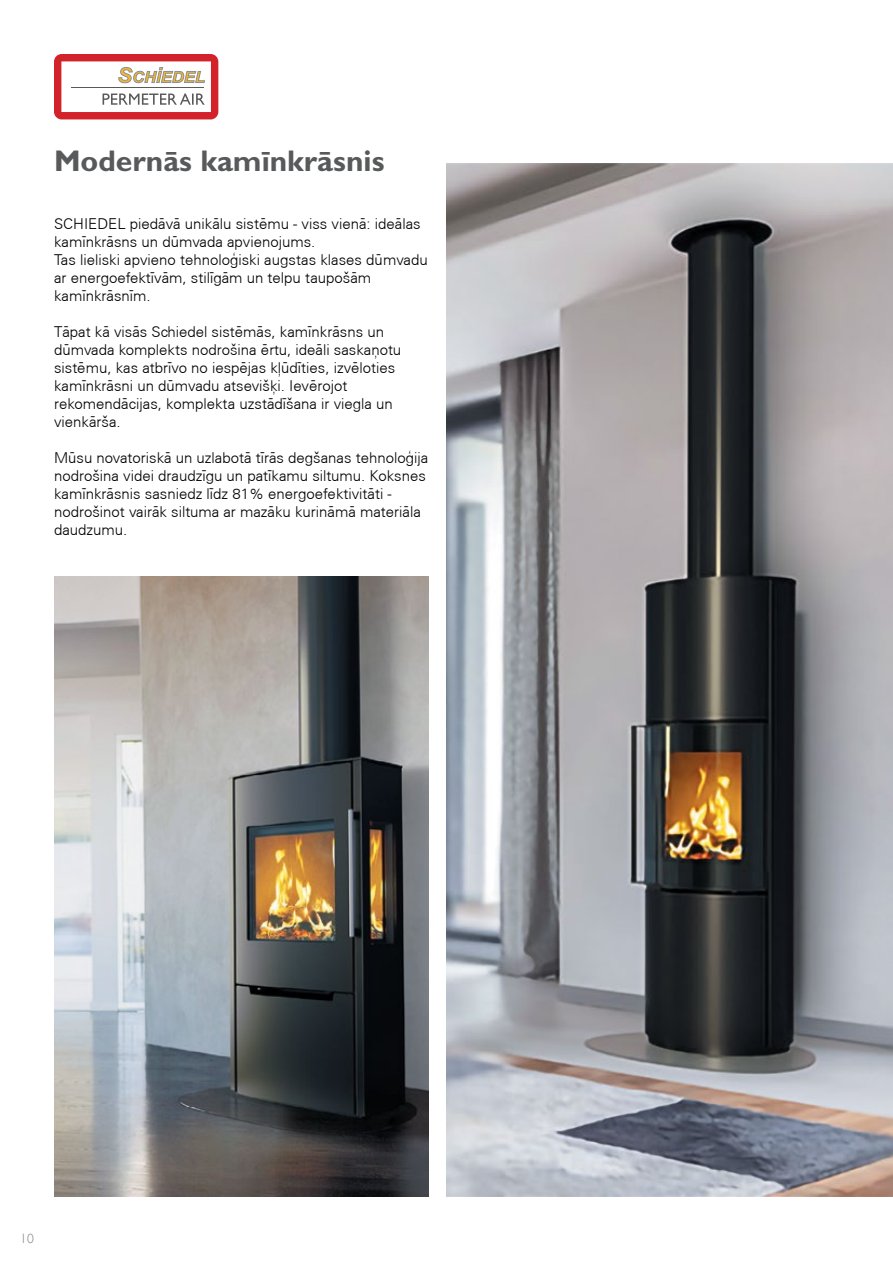
<style>
.page{position:relative;width:893px;height:1263px;background:#fff}
.page>*{position:absolute;margin:0;border:0;box-sizing:border-box;transform-origin:0 0}
.t1{font:700 30px "Gill Sans CE";color:#58595b}
.t2{font:300 15px/18px "Univers CE";color:#000}
.t3{font:300 13.5px "Gill Sans";color:#808285}
</style>
<div class="page">
<img style="left:446px;top:164px;width:447px;height:1032px">
<svg style="left:54px;top:54px;width:164px;height:65px"></svg>
<img style="left:54px;top:577px;width:374px;height:620px">
<h1 class="t1" style="left:54px;top:143px;width:332px">Modernās kamīnkrāsnis</h1>
<p class="t2" style="left:54px;top:215px;width:375px">SCHIEDEL piedāvā unikālu sistēmu - viss vienā: ideālas kamīnkrāsns un dūmvada apvienojums.<br>Tas lieliski apvieno tehnoloģiski augstas klases dūmvadu ar energoefektīvām, stilīgām un telpu taupošām kamīnkrāsnīm.</p>
<p class="t2" style="left:54px;top:323px;width:349px">Tāpat kā visās Schiedel sistēmās, kamīnkrāsns un dūmvada komplekts nodrošina ērtu, ideāli saskaņotu sistēmu, kas atbrīvo no iespējas kļūdīties, izvēloties kamīnkrāsni un dūmvadu atsevišķi. Ievērojot rekomendācijas, komplekta uzstādīšana ir viegla un vienkārša.</p>
<p class="t2" style="left:54px;top:449px;width:376px">Mūsu novatoriskā un uzlabotā tīrās degšanas tehnoloģija nodrošina videi draudzīgu un patīkamu siltumu. Koksnes kamīnkrāsnis sasniedz līdz 81% energoefektivitāti - nodrošinot vairāk siltuma ar mazāku kurināmā materiāla daudzumu.</p>
<p class="t3" style="left:20px;top:1228px;width:15px">10</p>
</div>
